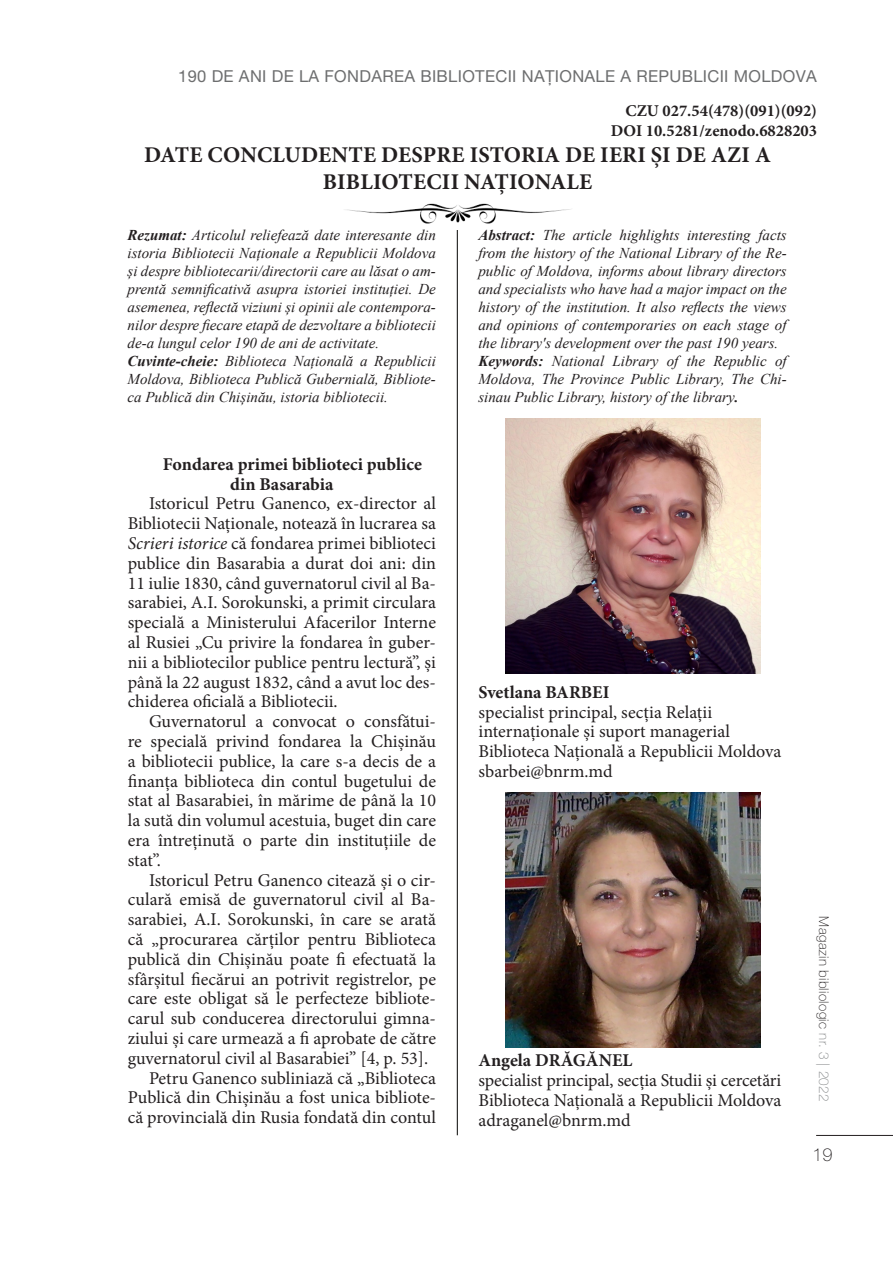
<style>
.page{position:relative;width:893px;height:1263px;background:#fff}
.page>*{position:absolute;margin:0;border:0;box-sizing:border-box;transform-origin:0 0}
.Subtitlu{font:700 22.5px/27px "Minion Pro";letter-spacing:.005em;color:#231f20;text-align:center}
.Text_baza{font:18px/19.8px "Minion Pro";color:#231f20;text-align:justify}
.Text_baza-2{font:700 18px/19.8px "Minion Pro";color:#231f20}
.t1{font:100 18px "Helvetica Neue LT Pro";color:#231f20}
.t2{font:16.5px "Helvetica Neue LT Pro";letter-spacing:.02em;color:#6d6e6f}
.Text_baza-3{font:700 16.5px "Minion Pro";color:#231f20}
.abstract{font:italic 15px/18px "Times New Roman";color:#231f20;text-align:justify}
.t3{font:100 13.5px "Helvetica Neue LT Pro";letter-spacing:.025em;color:#231f20}
.s1{font-weight:700}
.s2{font-style:italic}
.s3{color:#808384}
</style>
<div class="page">
<hr style="left:816px;top:1135px;width:77px;height:1px;background:#231f20">
<hr style="left:457px;top:109px;width:1px;height:1026px;background:#050503">
<div style="left:128px;top:107px;width:659px;height:92px;background:#fff"></div>
<img style="left:345px;top:199px;width:226px;height:30px">
<img style="left:505px;top:792px;width:255px;height:255px">
<img style="left:505px;top:419px;width:255px;height:255px">
<p class="t2" style="left:178px;top:66px;width:640px">190 DE ANI DE LA FONDAREA BIBLIOTECII NAŢIONALE A REPUBLICII MOLDOVA</p>
<p class="Text_baza-3" style="left:626px;top:99px;width:193px">CZU 027.54(478)(091)(092)</p>
<p class="Text_baza-3" style="left:611px;top:119px;width:208px">DOI 10.5281/zenodo.6828203</p>
<p class="Subtitlu" style="left:144px;top:141px;width:628px">DATE CONCLUDENTE DESPRE ISTORIA DE IERI ȘI DE AZI A<br>BIBLIOTECII NAȚIONALE</p>
<p class="abstract" style="left:128px;top:225px;width:310px"><span class="s1">Rezumat:</span> Articolul reliefează date interesante din istoria Bibliotecii Naționale a Republicii Moldova și despre bibliotecarii/directorii care au lăsat o am&shy;prentă semnificativă asupra istoriei instituției. De asemenea, reflectă viziuni și opinii ale contempora&shy;nilor despre fiecare etapă de dezvoltare a bibliotecii de-a lungul celor 190 de ani de activitate.</p>
<p class="abstract" style="left:128px;top:351px;width:310px"><span class="s1">Cuvinte-cheie:</span> Biblioteca Națională a Republicii Moldova, Biblioteca Publică Gubernială, Bibliote&shy;ca Publică din Chișinău, istoria bibliotecii.</p>
<p class="abstract" style="left:478px;top:225px;width:310px"><span class="s1">Abstract:</span> The article highlights interesting facts from the history of the National Library of the Re&shy;public of Moldova, informs about library directors and specialists who have had a major impact on the history of the institution. It also reflects the views and opinions of contemporaries on each stage of the library's development over the past 190 years.</p>
<p class="abstract" style="left:478px;top:351px;width:310px"><span class="s1">Keywords:</span> National Library of the Republic of Moldova, The Province Public Library, The Chi&shy;sinau Public Library, history of the library<span class="s1">.</span></p>
<p class="Text_baza-2" style="left:230px;top:454px;width:193px;text-indent:-67px">Fondarea primei biblioteci publice din Basarabia</p>
<p class="Text_baza" style="left:128px;top:494px;width:310px;text-indent:21px">Istoricul Petru Ganenco, ex-director al Bibliotecii Naționale, notează în lucrarea sa <span class="s2">Scrieri istorice</span> că fondarea primei biblioteci publice din Basarabia a durat doi ani: din 11 iulie 1830, când guvernatorul civil al Ba&shy;sarabiei, A.I. Sorokunski, a primit circulara specială a Ministerului Afacerilor Interne al Rusiei „Cu privire la fondarea în guber&shy;nii a bibliotecilor publice pentru lectură”, și până la 22 august 1832, când a avut loc des&shy;chiderea oficială a Bibliotecii.</p>
<p class="Text_baza" style="left:128px;top:712px;width:310px;text-indent:21px">Guvernatorul a convocat o consfătui&shy;re specială privind fondarea la Chișinău a bibliotecii publice, la care s-a decis de a finanța biblioteca din contul bugetului de stat al Basarabiei, în mărime de până la 10 la sută din volumul acestuia, buget din care era întreținută o parte din instituțiile de stat”.</p>
<p class="Text_baza" style="left:128px;top:870px;width:310px;text-indent:21px">Istoricul Petru Ganenco citează și o cir&shy;culară emisă de guvernatorul civil al Ba&shy;sarabiei, A.I. Sorokunski, în care se arată că „procurarea cărților pentru Biblioteca publică din Chișinău poate fi efectuată la sfârșitul fiecărui an potrivit registrelor, pe care este obligat să le perfecteze bibliote&shy;carul sub conducerea directorului gimna&shy;ziului și care urmează a fi aprobate de către guvernatorul civil al Basarabiei” [4, p. 53].</p>
<p class="Text_baza" style="left:128px;top:1068px;width:310px;text-indent:21px">Petru Ganenco subliniază că „Biblioteca Publică din Chișinău a fost unica bibliote&shy;că provincială din Rusia fondată din contul</p>
<p class="Text_baza-2" style="left:479px;top:682px;width:132px">Svetlana BARBEI</p>
<p class="Text_baza" style="left:479px;top:702px;width:253px">specialist principal, secția Relații internaționale și suport managerial</p>
<p class="Text_baza" style="left:479px;top:742px;width:304px">Biblioteca Națională a Republicii Moldova</p>
<p class="Text_baza" style="left:479px;top:761px;width:136px">sbarbei@bnrm.md</p>
<p class="Text_baza-2" style="left:479px;top:1050px;width:155px">Angela DRĂGĂNEL</p>
<p class="Text_baza" style="left:479px;top:1071px;width:304px">specialist principal, secția Studii și cercetări</p>
<p class="Text_baza" style="left:479px;top:1090px;width:304px">Biblioteca Națională a Republicii Moldova</p>
<p class="Text_baza" style="left:479px;top:1110px;width:154px">adraganel@bnrm.md</p>
<p class="t3" style="left:832px;top:916px;width:186px;rotate:90deg">Magazin bibliologic <span class="s3">nr. 3 | 2022</span></p>
<p class="t1" style="left:812px;top:1144px;width:22px">19</p>
</div>
